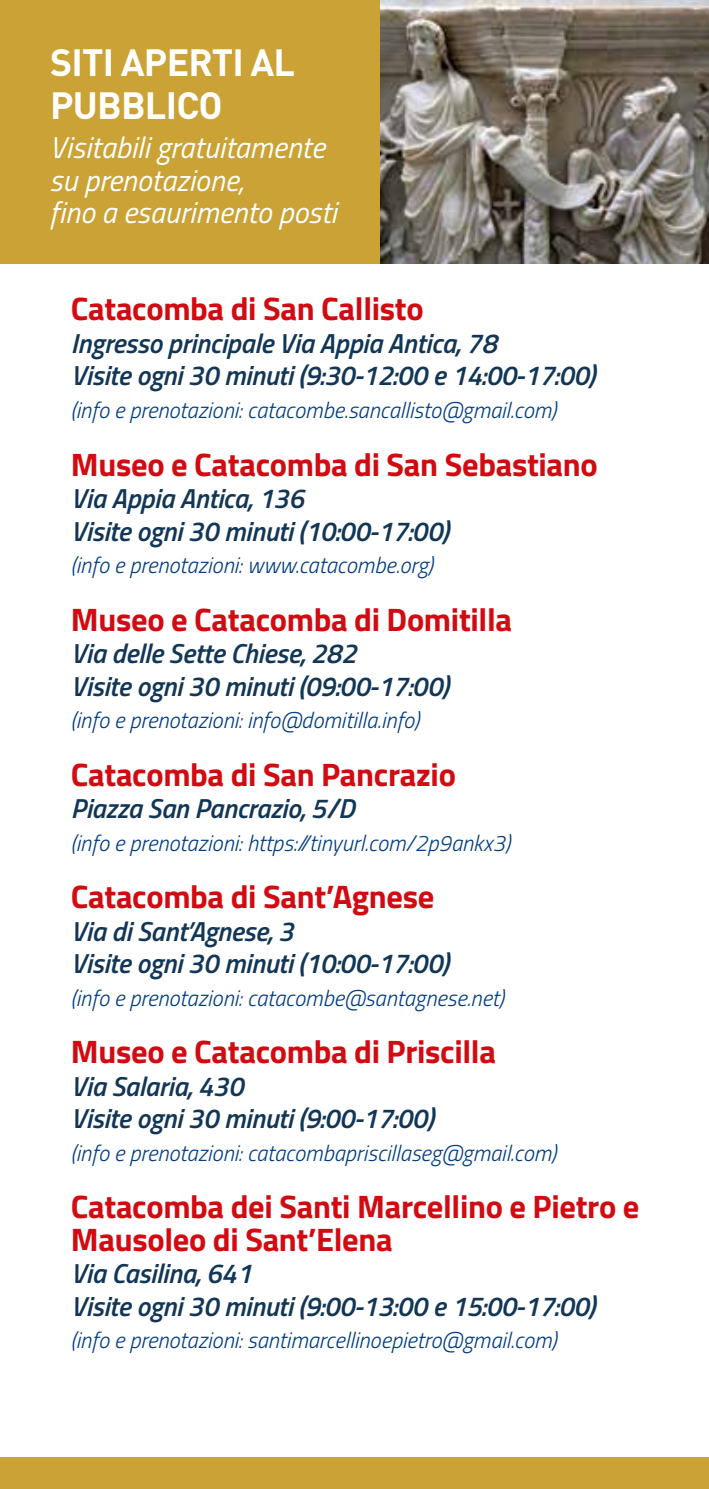
<style>
.page{position:relative;width:709px;height:1489px;background:#fff}
.page>*{position:absolute;margin:0;border:0;box-sizing:border-box;transform-origin:0 0}
.t1{font:700 37.5px/42.5px "DIN Pro";letter-spacing:-.02em;color:#fff}
.t2{font:700 32.5px/32.5px "Titillium";letter-spacing:-.01em;color:#d20a11}
.t3{font:italic 30px/32.5px "Titillium";color:#fff}
.t4{font:italic 600 27.5px/32.5px "Titillium";letter-spacing:-.01em;color:#123656}
.t5{font:italic 300 22.5px "Titillium";color:#023d83}
</style>
<div class="page">
<img style="left:379px;top:0;width:330px;height:263px">
<div style="left:0;top:1456px;width:709px;height:32px;background:#caa236"></div>
<div style="left:0;top:0;width:379px;height:263px;background:#caa236"></div>
<h1 class="t1" style="left:50px;top:37px;width:247px">SITI APERTI AL<br>PUBBLICO</h1>
<p class="t3" style="left:50px;top:130px;width:289px">Visitabili gratuitamente su prenotazione,<br>fino a esaurimento posti</p>
<p class="t2" style="left:71px;top:291px;width:354px">Catacomba di San Callisto</p>
<p class="t4" style="left:71px;top:325px;width:525px">Ingresso principale Via Appia Antica, 78<br>Visite ogni 30 minuti (9:30-12:00 e 14:00-17:00)</p>
<p class="t5" style="left:71px;top:394px;width:487px">(info e prenotazioni: catacombe.sancallisto@gmail.com)</p>
<p class="t2" style="left:71px;top:446px;width:528px">Museo e Catacomba di San Sebastiano</p>
<p class="t4" style="left:71px;top:480px;width:379px">Via Appia Antica, 136<br>Visite ogni 30 minuti (10:00-17:00)</p>
<p class="t5" style="left:71px;top:549px;width:363px">(info e prenotazioni: www.catacombe.org)</p>
<p class="t2" style="left:71px;top:601px;width:442px">Museo e Catacomba di Domitilla</p>
<p class="t4" style="left:71px;top:635px;width:379px">Via delle Sette Chiese, 282<br>Visite ogni 30 minuti (09:00-17:00)</p>
<p class="t5" style="left:71px;top:704px;width:350px">(info e prenotazioni: info@domitilla.info)</p>
<p class="t2" style="left:71px;top:756px;width:386px">Catacomba di San Pancrazio</p>
<p class="t4" style="left:71px;top:790px;width:285px">Piazza San Pancrazio, 5/D</p>
<p class="t5" style="left:71px;top:826px;width:441px">(info e prenotazioni: https://tinyurl.com/2p9ankx3)</p>
<p class="t2" style="left:71px;top:878px;width:365px">Catacomba di Sant’Agnese</p>
<p class="t4" style="left:71px;top:913px;width:379px">Via di Sant’Agnese, 3<br>Visite ogni 30 minuti (10:00-17:00)</p>
<p class="t5" style="left:71px;top:981px;width:434px">(info e prenotazioni: catacombe@santagnese.net)</p>
<p class="t2" style="left:71px;top:1033px;width:426px">Museo e Catacomba di Priscilla</p>
<p class="t4" style="left:71px;top:1068px;width:364px">Via Salaria, 430<br>Visite ogni 30 minuti (9:00-17:00)</p>
<p class="t5" style="left:71px;top:1136px;width:487px">(info e prenotazioni: catacombapriscillaseg@gmail.com)</p>
<p class="t2" style="left:71px;top:1188px;width:570px">Catacomba dei Santi Marcellino e Pietro e<br>Mausoleo di Sant’Elena</p>
<p class="t4" style="left:71px;top:1255px;width:525px">Via Casilina, 641<br>Visite ogni 30 minuti (9:00-13:00 e 15:00-17:00)</p>
<p class="t5" style="left:71px;top:1324px;width:487px">(info e prenotazioni: santimarcellinoepietro@gmail.com)</p>
</div>
